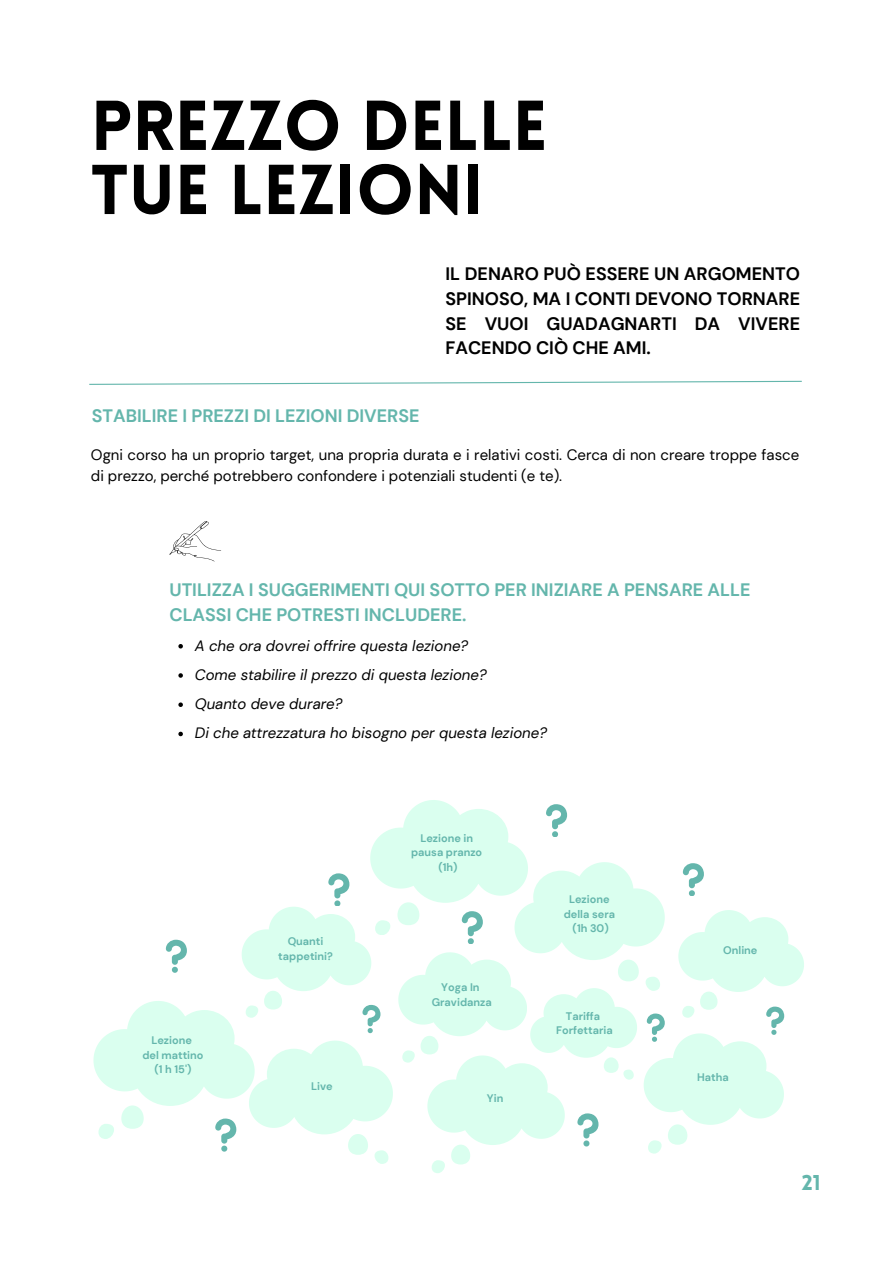
<style>
.page{position:relative;width:893px;height:1264px;background:#fff}
.page>*{position:absolute;margin:0;border:0;box-sizing:border-box;transform-origin:0 0}
.t1{font:900 69px/64.1px "Lovelo";color:#000}
.t2{font:900 21px "Lovelo";color:#64b6ac}
.t3{font:700 18px/24.8px "DM Sans";color:#64b6ac}
.t4{font:700 18px/24.8px "DM Sans";color:#000;text-align:justify}
.t5{font:15px/20.2px "DM Sans";color:#000}
.t6{font:italic 15px "DM Sans";color:#000}
.t7{font:700 10.95px "DM Sans";color:#64b6ac}
</style>
<div class="page">
<svg style="left:89px;top:380px;width:713px;height:5px"></svg>
<svg style="left:169px;top:521px;width:52px;height:40px"></svg>
<svg style="left:178px;top:644px;width:5px;height:4px"></svg>
<svg style="left:178px;top:673px;width:5px;height:4px"></svg>
<svg style="left:178px;top:702px;width:5px;height:5px"></svg>
<svg style="left:178px;top:731px;width:5px;height:5px"></svg>
<svg style="left:93px;top:800px;width:711px;height:373px"></svg>
<p class="t1" style="left:91px;top:101px;width:458px">PREZZO DELLE<br>TUE LEZIONI</p>
<p class="t4" style="left:445px;top:262px;width:356px">IL DENARO PUÒ ESSERE UN ARGOMENTO SPINOSO, MA I CONTI DEVONO TORNARE SE VUOI GUADAGNARTI DA VIVERE FACENDO CIÒ CHE AMI.</p>
<p class="t3" style="left:92px;top:403px;width:329px">STABILIRE I PREZZI DI LEZIONI DIVERSE</p>
<p class="t5" style="left:91px;top:445px;width:709px">Ogni corso ha un proprio target, una propria durata e i relativi costi. Cerca di non creare troppe fasce di prezzo, perché potrebbero confondere i potenziali studenti (e te).</p>
<p class="t3" style="left:169px;top:577px;width:582px">UTILIZZA I SUGGERIMENTI QUI SOTTO PER INIZIARE A PENSARE ALLE<br>CLASSI CHE POTRESTI INCLUDERE.</p>
<p class="t6" style="left:195px;top:636px;width:275px">A che ora dovrei offrire questa lezione?</p>
<p class="t6" style="left:195px;top:665px;width:293px">Come stabilire il prezzo di questa lezione?</p>
<p class="t6" style="left:195px;top:694px;width:149px">Quanto deve durare?</p>
<p class="t6" style="left:195px;top:723px;width:353px">Di che attrezzatura ho bisogno per questa lezione?</p>
<p class="t7" style="left:151px;top:1033px;width:42px">Lezione</p>
<p class="t7" style="left:142px;top:1048px;width:63px">del mattino</p>
<p class="t7" style="left:154px;top:1062px;width:38px">(1 h 15')</p>
<p class="t7" style="left:288px;top:934px;width:37px">Quanti</p>
<p class="t7" style="left:278px;top:948px;width:56px">tappetini?</p>
<p class="t7" style="left:311px;top:1078px;width:23px">Live</p>
<p class="t7" style="left:420px;top:830px;width:54px">Lezione in</p>
<p class="t7" style="left:411px;top:845px;width:73px">pausa pranzo</p>
<p class="t7" style="left:438px;top:860px;width:21px">(1h)</p>
<p class="t7" style="left:441px;top:980px;width:40px">Yoga In</p>
<p class="t7" style="left:432px;top:995px;width:62px">Gravidanza</p>
<p class="t7" style="left:487px;top:1090px;width:18px">Yin</p>
<p class="t7" style="left:569px;top:892px;width:42px">Lezione</p>
<p class="t7" style="left:563px;top:907px;width:53px">della sera</p>
<p class="t7" style="left:572px;top:921px;width:38px">(1h 30)</p>
<p class="t7" style="left:566px;top:1008px;width:36px">Tariffa</p>
<p class="t7" style="left:556px;top:1023px;width:58px">Forfettaria</p>
<p class="t7" style="left:723px;top:943px;width:36px">Online</p>
<p class="t7" style="left:697px;top:1070px;width:33px">Hatha</p>
<p class="t2" style="left:801px;top:1174px;width:20px">21</p>
</div>
